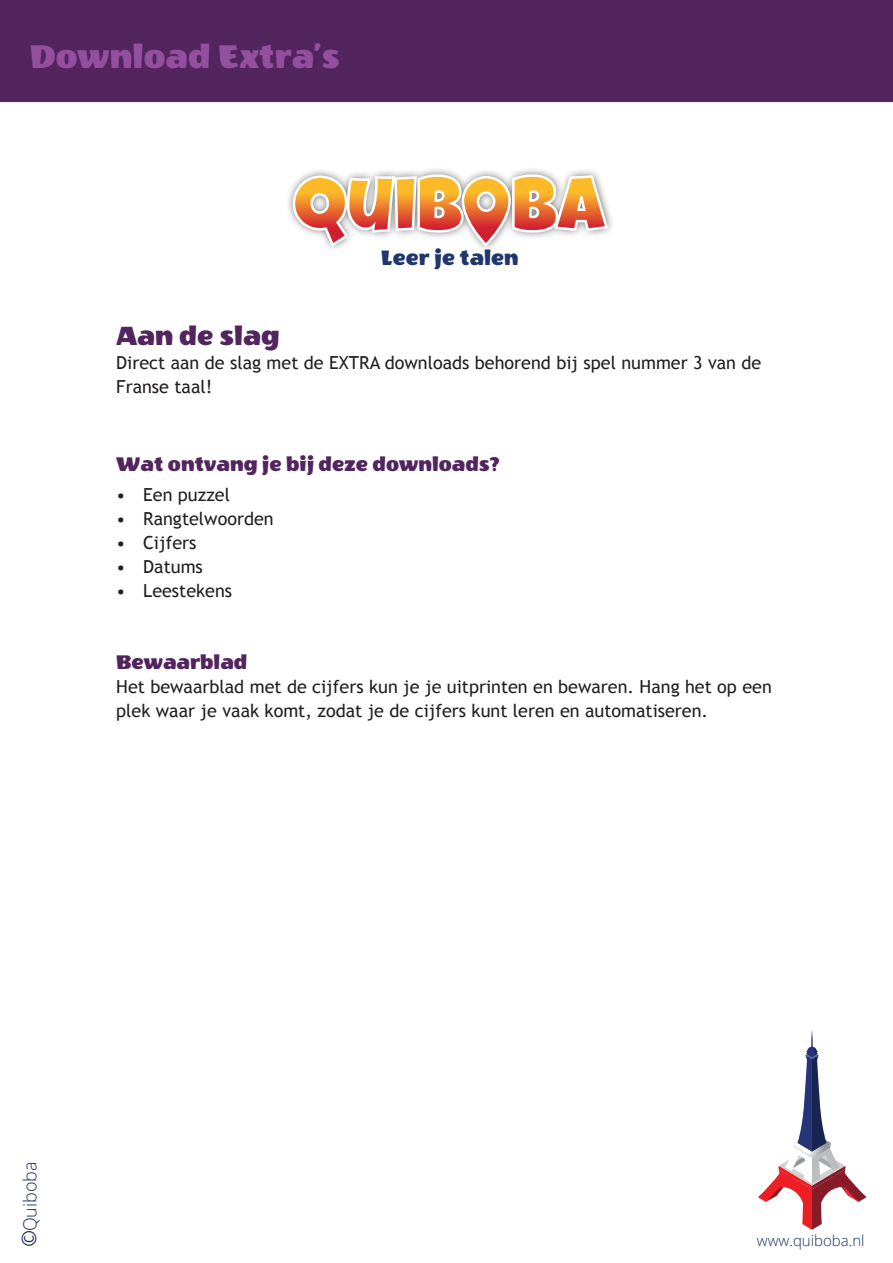
<style>
.page{position:relative;width:893px;height:1263px;background:#fff}
.page>*{position:absolute;margin:0;border:0;box-sizing:border-box;transform-origin:0 0}
.t1{font:37.5px "Wendy One";color:#944f9f}
.t2{font:30px "Wendy One";color:#52255e}
.t3{font:23.85px "Wendy One";color:#20366c}
.t4{font:22.5px "Wendy One";color:#52255e}
.t5{font:18px/24px "Trebuchet MS";color:#231f20}
.t6{font:300 18px "Open Sans";color:#1a315d}
.t7{font:300 15px "Open Sans";color:#1a315d}
.s1{font-family:"Trebuchet MS";font-weight:400;font-size:22.5px}
</style>
<div class="page">
<div style="left:0;top:0;width:893px;height:102px;background:#52255e"></div>
<svg style="left:758px;top:1030px;width:108px;height:200px"></svg>
<div style="left:285px;top:167px;width:330px;height:86px;background:#231f20;opacity:.75"></div>
<svg style="left:293px;top:174px;width:315px;height:73px"></svg>
<h1 class="t1" style="left:30px;top:37px;width:312px">Download Extra’s</h1>
<h3 class="t3" style="left:381px;top:245px;width:139px">Leer je talen</h3>
<h2 class="t2" style="left:116px;top:321px;width:165px">Aan de slag</h2>
<p class="t5" style="left:116px;top:351px;width:647px">Direct aan de slag met de EXTRA downloads behorend bij spel nummer 3 van de<br>Franse taal!</p>
<p class="t4" style="left:116px;top:453px;width:386px">Wat ontvang je bij deze downloads?</p>
<p class="t5" style="left:116px;top:483px;width:115px">• Een puzzel</p>
<p class="t5" style="left:116px;top:507px;width:159px">• Rangtelwoorden</p>
<p class="t5" style="left:116px;top:531px;width:82px">• Cijfers</p>
<p class="t5" style="left:116px;top:555px;width:88px">• Datums</p>
<p class="t5" style="left:116px;top:579px;width:117px">• Leestekens</p>
<p class="t4" style="left:116px;top:651px;width:133px">Bewaarblad</p>
<p class="t5" style="left:116px;top:675px;width:657px">Het bewaarblad met de cijfers kun je je uitprinten en bewaren. Hang het op een plek waar je vaak komt, zodat je de cijfers kunt leren en automatiseren.</p>
<p class="t6" style="left:18px;top:1247px;width:87px;rotate:-90deg"><span class="s1">©</span>Quiboba</p>
<p class="t7" style="left:757px;top:1230px;width:109px">www.quiboba.nl</p>
</div>
